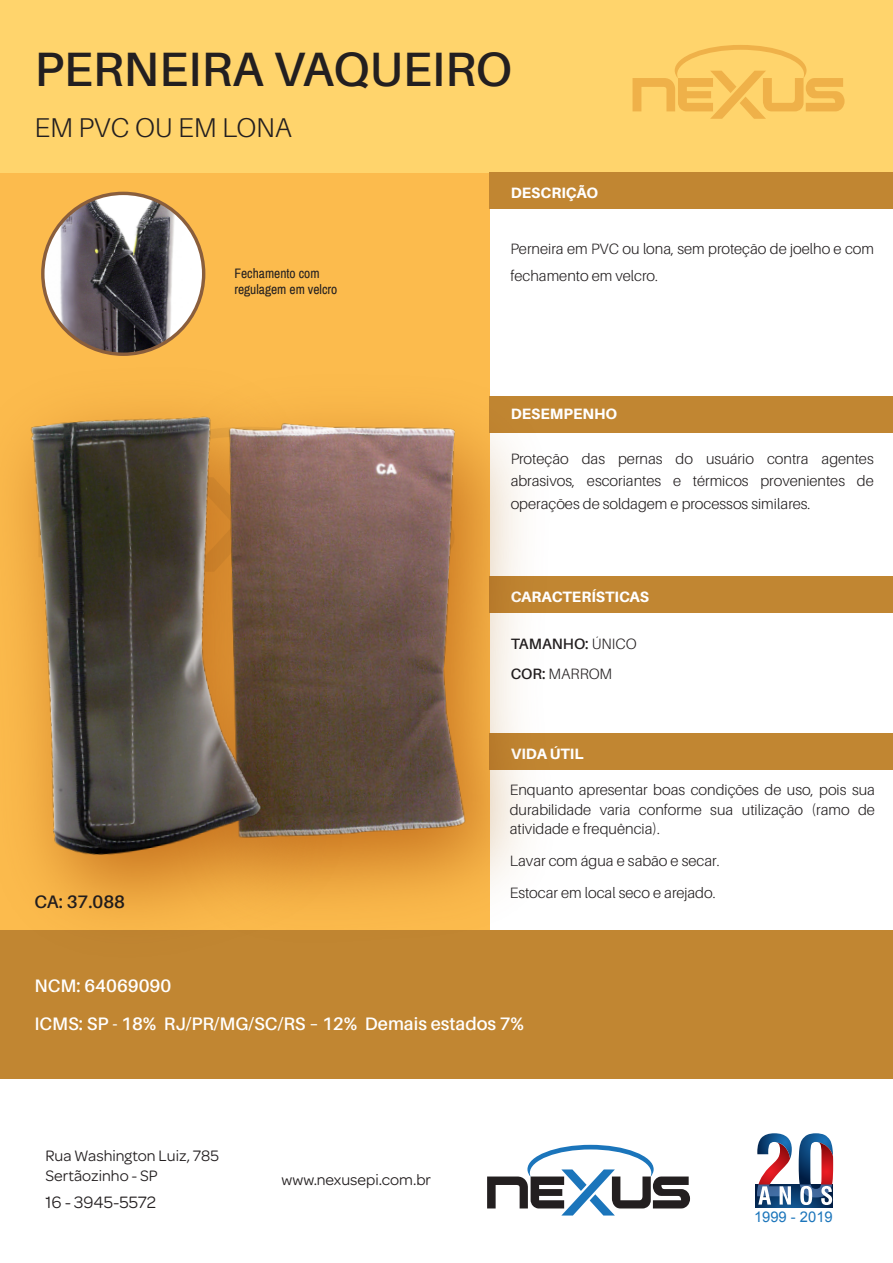
<style>
.page{position:relative;width:893px;height:1263px;background:#fff}
.page>*{position:absolute;margin:0;border:0;box-sizing:border-box;transform-origin:0 0}
.t1{font:600 48.3px "Aileron";color:#231f20}
.t2{font:300 27.15px "Aileron";color:#231f20}
.t3{font:600 18px/37.7px "Aileron";color:#fff}
.t4{font:600 18px "Aileron";color:#231f20}
.t5{font:17.55px "Omnes";color:#231f20}
.t6{font:16.2px/19.4px "Omnes";color:#231f20}
.t7{font:300 15px/22.5px "Aileron";color:#231f20;text-align:justify}
.t8{font:800 15px "Aileron";color:#fff}
.t9{font:600 15px/30px "Aileron";color:#231f20}
.t10{font:14.7px "Arial";color:#1b75bb}
.t11{font:13.5px/16.2px "Archivo Narrow";color:#231f20}
.s1{font-weight:300}
</style>
<div class="page">
<div style="left:0;top:169px;width:490px;height:762px;background:#fcbb4d"></div>
<div style="left:0;top:0;width:893px;height:172px;background:#ffd46c"></div>
<svg style="left:632px;top:45px;width:212px;height:74px"></svg>
<div style="left:490px;top:172px;width:403px;height:36px;background:#c18632"></div>
<svg style="left:756px;top:1184px;width:77px;height:23px"></svg>
<svg style="left:799px;top:1133px;width:34px;height:72px"></svg>
<svg style="left:757px;top:1133px;width:35px;height:71px"></svg>
<svg style="left:487px;top:1145px;width:203px;height:70px"></svg>
<div style="left:490px;top:396px;width:403px;height:36px;background:#c18632"></div>
<div style="left:490px;top:576px;width:403px;height:37px;background:#c18632"></div>
<div style="left:490px;top:733px;width:403px;height:37px;background:#c18632"></div>
<div style="left:0;top:930px;width:893px;height:148px;background:#c18632"></div>
<img style="left:43px;top:193px;width:161px;height:161px;border-radius:80px">
<img style="left:376px;top:396px;width:205px;height:501px">
<img style="left:376px;top:414px;width:99px;height:430px">
<img style="left:46px;top:344px;width:330px;height:571px">
<img style="left:17px;top:398px;width:253px;height:470px">
<h1 class="t1" style="left:34px;top:43px;width:479px">PERNEIRA VAQUEIRO</h1>
<h2 class="t2" style="left:34px;top:113px;width:259px">EM PVC OU EM LONA</h2>
<p class="t11" style="left:234px;top:265px;width:105px">Fechamento com regulagem em velcro</p>
<p class="t4" style="left:34px;top:892px;width:92px">CA: 37.088</p>
<p class="t8" style="left:511px;top:184px;width:89px">DESCRIÇÃO</p>
<p class="t7" style="left:510px;top:235px;width:365px;line-height:27px">Perneira em PVC ou lona, sem proteção de joelho e com fechamento em velcro.</p>
<p class="t8" style="left:511px;top:405px;width:108px">DESEMPENHO</p>
<p class="t7" style="left:511px;top:448px;width:365px">Proteção das pernas do usuário contra agentes abrasivos, escoriantes e térmicos provenientes de operações de soldagem e processos similares.</p>
<p class="t8" style="left:511px;top:588px;width:140px">CARACTERÍSTICAS</p>
<p class="t9" style="left:511px;top:629px;width:128px">TAMANHO: <span class="s1">ÚNICO<br></span>COR: <span class="s1">MARROM</span></p>
<p class="t8" style="left:511px;top:745px;width:74px">VIDA ÚTIL</p>
<p class="t7" style="left:510px;top:780px;width:367px;line-height:19.5px">Enquanto apresentar boas condições de uso, pois sua durabilidade varia conforme sua utilização (ramo de atividade e frequência).</p>
<p class="t7" style="left:510px;top:849px;width:211px">Lavar com água e sabão e secar.</p>
<p class="t7" style="left:510px;top:881px;width:207px">Estocar em local seco e arejado.</p>
<p class="t3" style="left:34px;top:967px;width:491px">NCM: 64069090<br>ICMS: SP - 18% RJ/PR/MG/SC/RS – 12% Demais estados 7%</p>
<p class="t6" style="left:45px;top:1146px;width:175px">Rua Washington Luiz, 785<br>Sertãozinho - SP</p>
<p class="t5" style="left:45px;top:1193px;width:112px">16 - 3945-5572</p>
<p class="t6" style="left:282px;top:1170px;width:151px">www.nexusepi.com.br</p>
<p class="t10" style="left:754px;top:1207px;width:80px">1999 - 2019</p>
</div>
